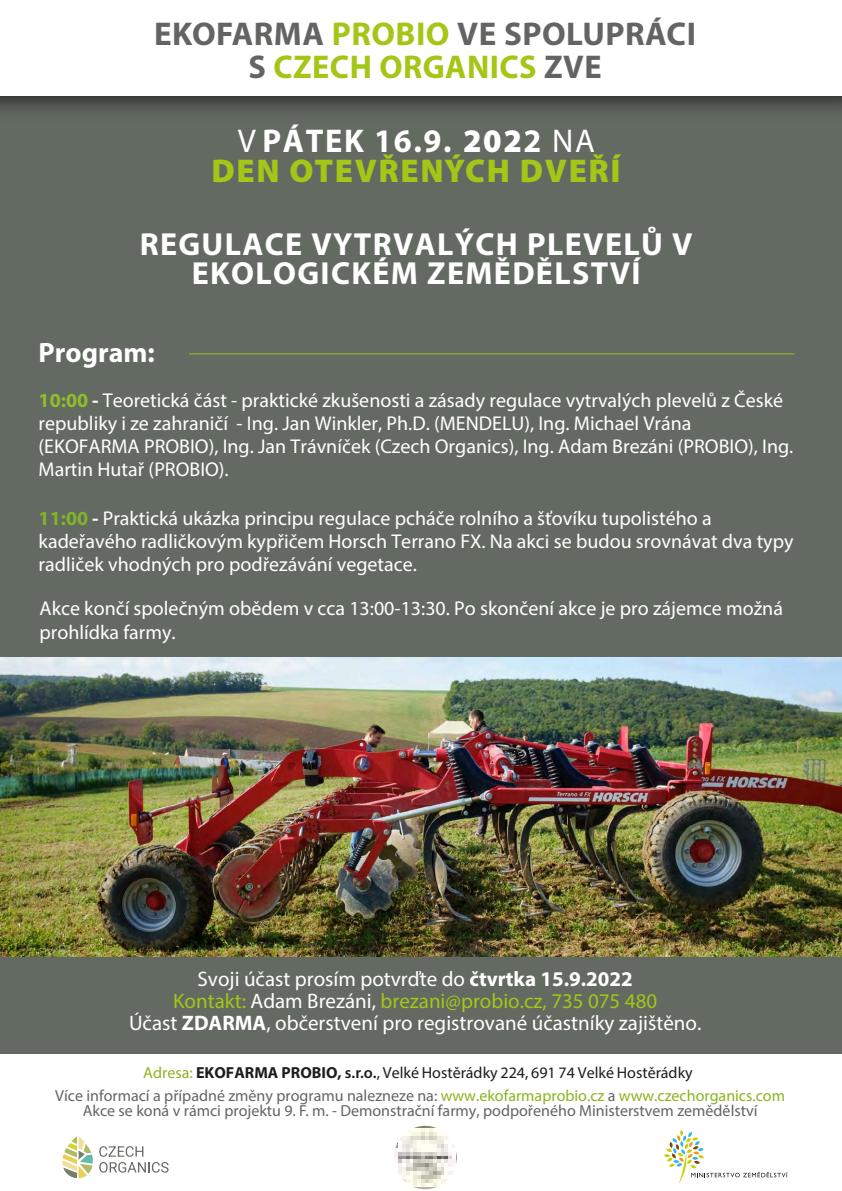
<style>
.page{position:relative;width:842px;height:1191px;background:#fff}
.page>*{position:absolute;margin:0;border:0;box-sizing:border-box;transform-origin:0 0}
.t1{font:700 33px/32.9px "Myriad Pro";letter-spacing:.015em;color:#646463;text-align:center}
.t2{font:900 33px/29.5px "Myriad Pro";letter-spacing:.05em;color:#a3c617;text-align:center}
.t3{font:700 32px/28.6px "Myriad Pro";letter-spacing:.04em;color:#fff;text-align:center}
.t4{font:700 28px "Myriad Pro";color:#fff}
.t5{font:21px/22.1px "Myriad Pro";color:#fff;text-align:center}
.t6{font:20px/23.2px "Myriad Pro";color:#fff}
.t7{font:16px/22.8px "Myriad Pro";color:#8bb41d;text-align:center}
.t8{font:16px "Myriad Pro";color:#646463}
.s1{color:#a3c617}
.s2{font-weight:400;color:#fff}
.s3{font-weight:700;color:#fff}
.s4{color:#fff}
.s5{font-weight:700;color:#91bd2c}
.s6{font-weight:700}
.s7{font-weight:700;color:#81b42a}
.s8{font-weight:700;color:#1d1d1b}
.s9{font-weight:600;color:#1d1d1b}
.s10{color:#1d1d1b}
.s11{color:#646463}
</style>
<div class="page">
<div style="left:0;top:0;width:842px;height:1129px;background:#636a61"></div>
<div style="left:0;top:0;width:842px;height:96px;background:#fff"></div>
<div style="left:0;top:1054px;width:842px;height:137px;background:#fff"></div>
<svg style="left:664px;top:1130px;width:124px;height:53px"></svg>
<svg style="left:62px;top:1136px;width:31px;height:42px"></svg>
<svg style="left:99px;top:1146px;width:44px;height:10px"></svg>
<svg style="left:99px;top:1162px;width:70px;height:10px"></svg>
<hr style="left:189px;top:353px;width:606px;height:1px;background:#a3c617">
<img style="left:1px;top:657px;width:841px;height:299px">
<img style="left:394px;top:1125px;width:63px;height:65px">
<h1 class="t1" style="left:154px;top:16px;width:544px">EKOFARMA <span class="s1">PROBIO</span> VE SPOLUPRÁCI<br>S <span class="s1">CZECH ORGANICS</span> ZVE</h1>
<h1 class="t2" style="left:211px;top:125px;width:411px"><span class="s2">V</span> <span class="s3">PÁTEK 16.9.</span> <span class="s4">202</span><span class="s3">2</span> <span class="s2">NA<br></span>DEN OTEVŘENÝCH DVEŘÍ</h1>
<h2 class="t3" style="left:140px;top:229px;width:554px">REGULACE VYTRVALÝCH PLEVELŮ V<br>EKOLOGICKÉM ZEMĚDĚLSTVÍ</h2>
<h3 class="t4" style="left:39px;top:334px;width:118px">Program:</h3>
<p class="t6" style="left:39px;top:388px;width:756px"><span class="s5">10:00</span> <span class="s6">-</span> Teoretická část - praktické zkušenosti a zásady regulace vytrvalých plevelů z České republiky i ze zahraničí - Ing. Jan Winkler, Ph.D. (MENDELU), Ing. Michael Vrána (EKOFARMA PROBIO), Ing. Jan Trávníček (Czech Organics), Ing. Adam Brezáni (PROBIO), Ing.<br>Martin Hutař (PROBIO).</p>
<p class="t6" style="left:39px;top:506px;width:756px"><span class="s7">11:00</span> <span class="s6">-</span> Praktická ukázka principu regulace pcháče rolního a šťovíku tupolistého a kadeřavého radličkovým kypřičem Horsch Terrano FX. Na akci se budou srovnávat dva typy radliček vhodných pro podřezávání vegetace.</p>
<p class="t6" style="left:39px;top:596px;width:745px;line-height:24px">Akce končí společným obědem v cca 13:00-13:30. Po skončení akce je pro zájemce možná prohlídka farmy.</p>
<p class="t5" style="left:129px;top:967px;width:574px">Svoji účast prosím potvrďte do <span class="s6">čtvrtka 15.9.2022<br></span><span class="s1">Kontakt:</span> Adam Brezáni, <span class="s1">brezani@probio.cz, 735 075 480<br></span>Účast <span class="s6">ZDARMA</span>, občerstvení pro registrované účastníky zajištěno.</p>
<p class="t7" style="left:55px;top:1061px;width:731px">Adresa: <span class="s8">EKOFARMA PROBIO,</span> <span class="s9">s.r.o.</span><span class="s10">, Velké Hostěrádky 224, 691 74 Velké Hostěrádky<br></span><span class="s11">Více informací a případné změny programu nalezneze na:</span> www.ekofarmaprobio.cz <span class="s11">a</span> www.czechorganics.com</p>
<p class="t8" style="left:83px;top:1100px;width:676px">Akce se koná v rámci projektu 9. F. m. - Demonstrační farmy, podpořeného Ministerstvem zemědělství</p>
</div>
